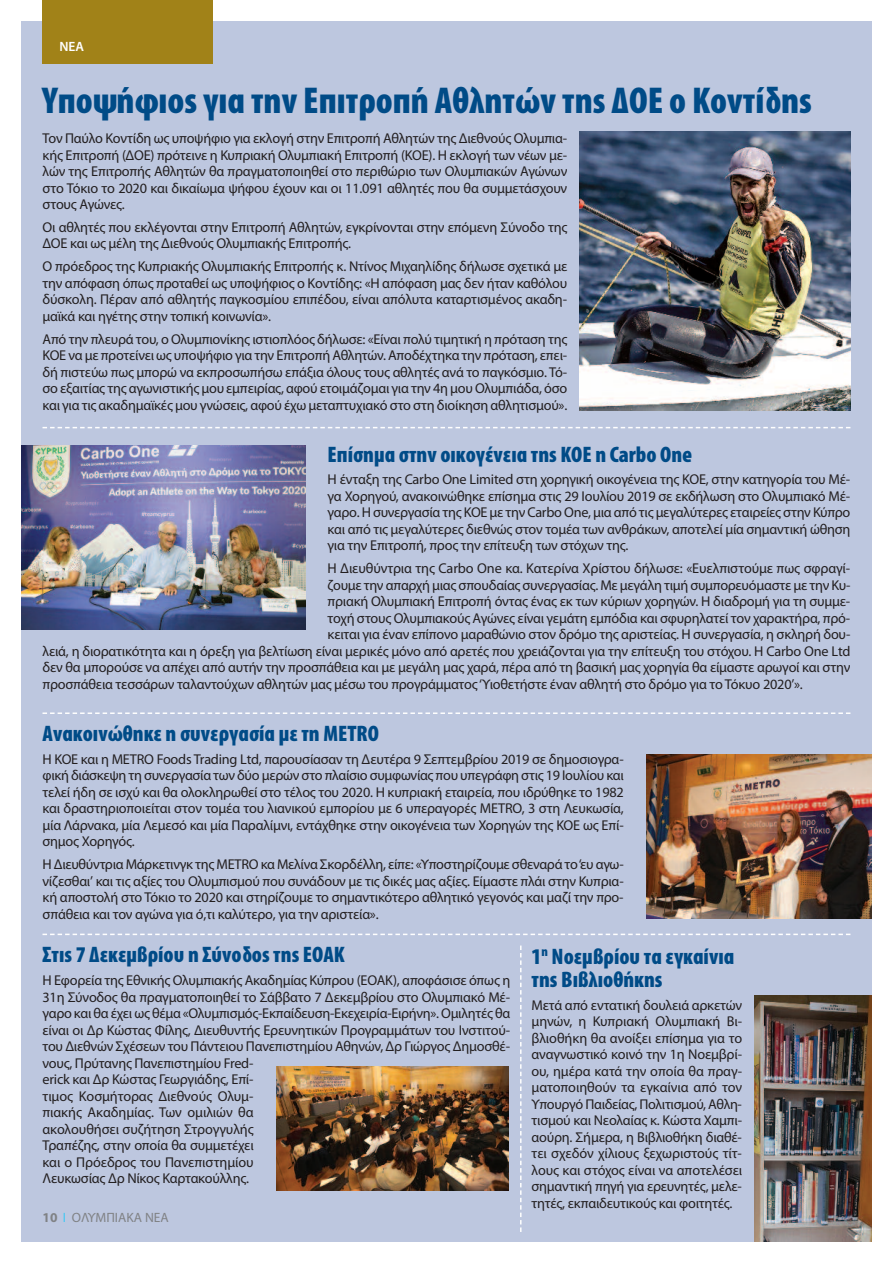
<style>
.page{position:relative;width:893px;height:1263px;background:#fff}
.page>*{position:absolute;margin:0;border:0;box-sizing:border-box;transform-origin:0 0}
.t1{font:700 37.5px "Myriad Condensed Greek";color:#004b87}
.t2{font:700 22.5px/23px "Myriad Condensed Greek";color:#004b87}
.t3{font:14.25px/16.5px "Myriad Pro";letter-spacing:-.015em;color:#231f20;text-align:justify}
.t4{font:13.5px "Myriad Pro";color:#808285}
.t5{font:600 13.5px "Myriad Pro";color:#fff}
.s1{font-weight:700}
.s2{color:#40c7f4}
</style>
<div class="page">
<div style="left:21px;top:21px;width:851px;height:1221px;background:#bdc7df"></div>
<div style="left:43px;top:0;width:170px;height:64px;background:#a18218"></div>
<img style="left:276px;top:1066px;width:233px;height:125px">
<svg style="left:43px;top:427px;width:807px;height:1px"></svg>
<svg style="left:43px;top:712px;width:807px;height:2px"></svg>
<svg style="left:43px;top:934px;width:807px;height:1px"></svg>
<img style="left:579px;top:131px;width:271px;height:279px">
<img style="left:21px;top:445px;width:284px;height:185px">
<img style="left:646px;top:754px;width:226px;height:164px">
<img style="left:754px;top:995px;width:118px;height:247px">
<svg style="left:520px;top:945px;width:2px;height:287px"></svg>
<p class="t5" style="left:60px;top:42px;width:26px">NEA</p>
<h1 class="t1" style="left:43px;top:82px;width:771px">Υποψήφιος για την Επιτροπή Αθλητών της ∆ΟΕ ο Κοντίδης</h1>
<p class="t3" style="left:43px;top:131px;width:526px">Τον Παύλο Κοντίδη ως υποψήφιο για εκλογή στην Επιτροπή Αθλητών της Διεθνούς Ολυμπια&shy;κής Επιτροπή (ΔΟΕ) πρότεινε η Κυπριακή Ολυμπιακή Επιτροπή (ΚΟΕ). Η εκλογή των νέων με&shy;λών της Επιτροπής Αθλητών θα πραγματοποιηθεί στο περιθώριο των Ολυμπιακών Αγώνων στο Τόκιο το 2020 και δικαίωμα ψήφου έχουν και οι 11.091 αθλητές που θα συμμετάσχουν στους Αγώνες.</p>
<p class="t3" style="left:43px;top:220px;width:526px">Οι αθλητές που εκλέγονται στην Επιτροπή Αθλητών, εγκρίνονται στην επόμενη Σύνοδο της<br>ΔΟΕ και ως μέλη της Διεθνούς Ολυμπιακής Επιτροπής.</p>
<p class="t3" style="left:43px;top:259px;width:526px">Ο πρόεδρος της Κυπριακής Ολυμπιακής Επιτροπής κ. Ντίνος Μιχαηλίδης δήλωσε σχετικά με την απόφαση όπως προταθεί ως υποψήφιος ο Κοντίδης: «Η απόφαση μας δεν ήταν καθόλου δύσκολη. Πέραν από αθλητής παγκοσμίου επιπέδου, είναι απόλυτα καταρτισμένος ακαδη&shy;μαϊκά και ηγέτης στην τοπική κοινωνία».</p>
<p class="t3" style="left:43px;top:332px;width:526px">Από την πλευρά του, ο Ολυμπιονίκης ιστιοπλόος δήλωσε: «Είναι πολύ τιμητική η πρόταση της ΚΟΕ να με προτείνει ως υποψήφιο για την Επιτροπή Αθλητών. Αποδέχτηκα την πρόταση, επει&shy;δή πιστεύω πως μπορώ να εκπροσωπήσω επάξια όλους τους αθλητές ανά το παγκόσμιο. Τό&shy;σο εξαιτίας της αγωνιστικής μου εμπειρίας, αφού ετοιμάζομαι για την 4η μου Ολυμπιάδα, όσο και για τις ακαδημαϊκές μου γνώσεις, αφού έχω μεταπτυχιακό στο στη διοίκηση αθλητισμού».</p>
<h2 class="t2" style="left:328px;top:443px;width:366px">Επίσηµα στην οικογένεια της ΚΟΕ η Carbo One</h2>
<p class="t3" style="left:328px;top:473px;width:524px">Η ένταξη της Carbo One Limited στη χορηγική οικογένεια της KOE, στην κατηγορία του Μέ&shy;γα Χορηγού, ανακοινώθηκε επίσημα στις 29 Ιουλίου 2019 σε εκδήλωση στο Ολυμπιακό Μέ&shy;γαρο. Η συνεργασία της ΚΟΕ με την Carbo One, μια από τις μεγαλύτερες εταιρείες στην Κύπρο και από τις μεγαλύτερες διεθνώς στον τομέα των ανθράκων, αποτελεί μία σημαντική ώθηση για την Επιτροπή, προς την επίτευξη των στόχων της.</p>
<p class="t3" style="left:328px;top:561px;width:524px">Η Διευθύντρια της Carbo One κα. Κατερίνα Χρίστου δήλωσε: «Ευελπιστούμε πως σφραγί-</p>
<p class="t3" style="left:328px;top:578px;width:524px">ζουμε την απαρχή μιας σπουδαίας συνεργασίας. Με μεγάλη τιμή συμπορευόμαστε με την Κυ-</p>
<p class="t3" style="left:328px;top:594px;width:524px">πριακή Ολυμπιακή Επιτροπή όντας ένας εκ των κύριων χορηγών. Η διαδρομή για τη συμμε-</p>
<p class="t3" style="left:328px;top:611px;width:524px">τοχή στους Ολυμπιακούς Αγώνες είναι γεμάτη εμπόδια και σφυρηλατεί τον χαρακτήρα, πρό-</p>
<p class="t3" style="left:328px;top:627px;width:524px">κειται για έναν επίπονο μαραθώνιο στον δρόμο της αριστείας. Η συνεργασία, η σκληρή δου-</p>
<p class="t3" style="left:43px;top:644px;width:809px">λειά, η διορατικότητα και η όρεξη για βελτίωση είναι μερικές μόνο από αρετές που χρειάζονται για την επίτευξη του στόχου. Η Carbo One Ltd</p>
<p class="t3" style="left:43px;top:660px;width:809px">δεν θα μπορούσε να απέχει από αυτήν την προσπάθεια και με μεγάλη μας χαρά, πέρα από τη βασική μας χορηγία θα είμαστε αρωγοί και στην</p>
<p class="t3" style="left:43px;top:677px;width:762px">προσπάθεια τεσσάρων ταλαντούχων αθλητών μας μέσω του προγράμματος‘Υιοθετήστε έναν αθλητή στο δρόμο για το Τόκυο 2020’».</p>
<h2 class="t2" style="left:43px;top:723px;width:338px">Ανακοινώθηκε η συνεργασία µε τη METRO</h2>
<p class="t3" style="left:43px;top:752px;width:583px">Η ΚΟΕ και η METRO Foods Trading Ltd, παρουσίασαν τη Δευτέρα 9 Σεπτεμβρίου 2019 σε δημοσιογρα&shy;φική διάσκεψη τη συνεργασία των δύο μερών στο πλαίσιο συμφωνίας που υπεγράφη στις 19 Ιουλίου και τελεί ήδη σε ισχύ και θα ολοκληρωθεί στο τέλος του 2020. Η κυπριακή εταιρεία, που ιδρύθηκε το 1982 και δραστηριοποιείται στον τομέα του λιανικού εμπορίου με 6 υπεραγορές METRO, 3 στη Λευκωσία, μία Λάρνακα, μία Λεμεσό και μία Παραλίμνι, εντάχθηκε στην οικογένεια των Χορηγών της ΚΟΕ ως Επί&shy;σημος Χορηγός.</p>
<p class="t3" style="left:43px;top:857px;width:583px">Η Διευθύντρια Μάρκετινγκ της METRO κα Μελίνα Σκορδέλλη, είπε: «Υποστηρίζουμε σθεναρά το‘ευ αγω&shy;νίζεσθαι’ και τις αξίες του Ολυμπισμού που συνάδουν με τις δικές μας αξίες. Είμαστε πλάι στην Κυπρια&shy;κή αποστολή στο Τόκιο το 2020 και στηρίζουμε το σημαντικότερο αθλητικό γεγονός και μαζί την προ&shy;σπάθεια και τον αγώνα για ό,τι καλύτερο, για την αριστεία».</p>
<h2 class="t2" style="left:43px;top:944px;width:304px">Στις 7 ∆εκεµβρίου η Σύνοδος της ΕΟΑΚ</h2>
<p class="t3" style="left:43px;top:973px;width:469px;text-align:left">Η Εφορεία της Εθνικής Ολυμπιακής Ακαδημίας Κύπρου (ΕΟΑΚ), αποφάσισε όπως η 31η Σύνοδος θα πραγματοποιηθεί το Σάββατο 7 Δεκεμβρίου στο Ολυμπιακό Μέ&shy;γαρο και θα έχει ως θέμα «Ολυμπισμός-Εκπαίδευση-Εκεχειρία-Ειρήνη». Ομιλητές θα είναι οι Δρ Κώστας Φίλης, Διευθυντής Ερευνητικών Προγραμμάτων του Ινστιτού&shy;του Διεθνών Σχέσεων του Πάντειου Πανεπιστημίου Αθηνών, Δρ Γιώργος Δημοσθέ&shy;νους, Πρύτανης Πανεπιστημίου Fred-<br>erick και Δρ Κώστας Γεωργιάδης, Επί-<br>τιμος Κοσμήτορας Διεθνούς Ολυμ-<br>πιακής Ακαδημίας. Των ομιλιών θα<br>ακολουθήσει συζήτηση Στρογγυλής<br>Τραπέζης, στην οποία θα συμμετέχει<br>και ο Πρόεδρος του Πανεπιστημίου<br>Λευκωσίας Δρ Νίκος Καρτακούλλης.</p>
<p class="t4" style="left:43px;top:1212px;width:128px"><span class="s1">10</span> <span class="s2">I</span> ΟΛΥΜΠΙΑΚΑ ΝΕΑ</p>
<h2 class="t2" style="left:531px;top:946px;width:204px">1<sup>η</sup> Νοεµβρίου τα εγκαίνια της Βιβλιοθήκης</h2>
<p class="t3" style="left:531px;top:998px;width:212px">Μετά από εντατική δουλειά αρκετών μηνών, η Κυπριακή Ολυμπιακή Βι&shy;βλιοθήκη θα ανοίξει επίσημα για το αναγνωστικό κοινό την 1η Νοεμβρί&shy;ου, ημέρα κατά την οποία θα πραγ&shy;ματοποιηθούν τα εγκαίνια από τον Υπουργό Παιδείας, Πολιτισμού, Αθλη&shy;τισμού και Νεολαίας κ. Κώστα Χαμπι&shy;αούρη. Σήμερα, η Βιβλιοθήκη διαθέ&shy;τει σχεδόν χίλιους ξεχωριστούς τίτ&shy;λους και στόχος είναι να αποτελέσει σημαντική πηγή για ερευνητές, μελε&shy;τητές, εκπαιδευτικούς και φοιτητές.</p>
</div>
